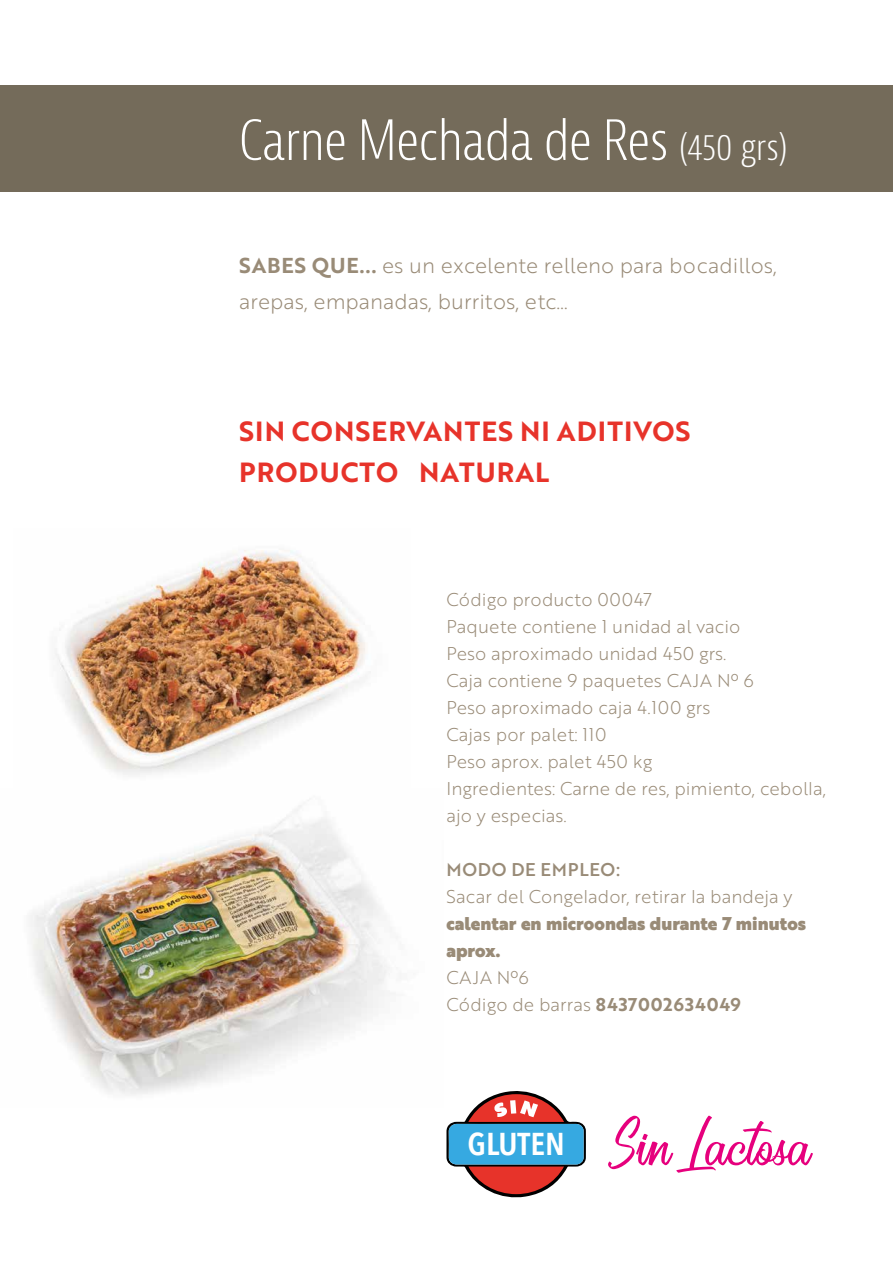
<style>
.page{position:relative;width:893px;height:1263px;background:#fff}
.page>*{position:absolute;margin:0;border:0;box-sizing:border-box;transform-origin:0 0}
.t1{font:300 condensed 54px "Bernina Sans";letter-spacing:-.01em;color:#fff}
.t2{font:600 31.5px "Avenir Next Condensed";color:#fff;scale:1.07 1}
.t3{font:27px/40.5px "Brother 1816 Bold";letter-spacing:.04em;color:#e7332a}
.t4{font:21px/36px "Brother 1816 Light";color:#998b77}
.t5{font:18px/27px "Brother 1816 Light";color:#998b77}
.t6{font:18px/27px "Brother 1816 Black";color:#998b77}
.t7{font:18px "Brother 1816 Medium";letter-spacing:.04em;color:#998b77}
.s1{font-size:36px}
.s2{font-family:"Brother 1816 Bold"}
</style>
<div class="page">
<div style="left:0;top:85px;width:893px;height:106px;background:#746b5a"></div>
<svg style="left:446px;top:1091px;width:140px;height:107px"></svg>
<svg style="left:608px;top:1116px;width:205px;height:57px"></svg>
<img style="left:55px;top:550px;width:316px;height:225px">
<img style="left:30px;top:800px;width:365px;height:295px">
<h1 class="t1" style="left:239px;top:107px;width:550px">Carne Mechada de Res <span class="s1">(450 grs)</span></h1>
<p class="t4" style="left:239px;top:247px;width:539px"><span class="s2">SABES QUE...</span> es un excelente relleno para bocadillos, arepas, empanadas, burritos, etc…</p>
<h3 class="t3" style="left:239px;top:410px;width:453px">SIN CONSERVANTES NI ADITIVOS<br>PRODUCTO NATURAL</h3>
<p class="t5" style="left:446px;top:585px;width:381px">Código producto 00047<br>Paquete contiene 1 unidad al vacio<br>Peso aproximado unidad 450 grs.<br>Caja contiene 9 paquetes CAJA Nº 6<br>Peso aproximado caja 4.100 grs<br>Cajas por palet: 110<br>Peso aprox. palet 450 kg<br>Ingredientes: Carne de res, pimiento, cebolla, ajo y especias.</p>
<p class="t7" style="left:446px;top:856px;width:175px">MODO DE EMPLEO:</p>
<p class="t5" style="left:446px;top:882px;width:348px">Sacar del Congelador, retirar la bandeja y</p>
<p class="t6" style="left:446px;top:909px;width:361px">calentar en microondas durante 7 minutos aprox.</p>
<p class="t5" style="left:446px;top:963px;width:296px">CAJA Nº6<br>Código de barras <span class="s2">8437002634049</span></p>
<h2 class="t2" style="left:467px;top:1116px;width:93px">GLUTEN</h2>
</div>
